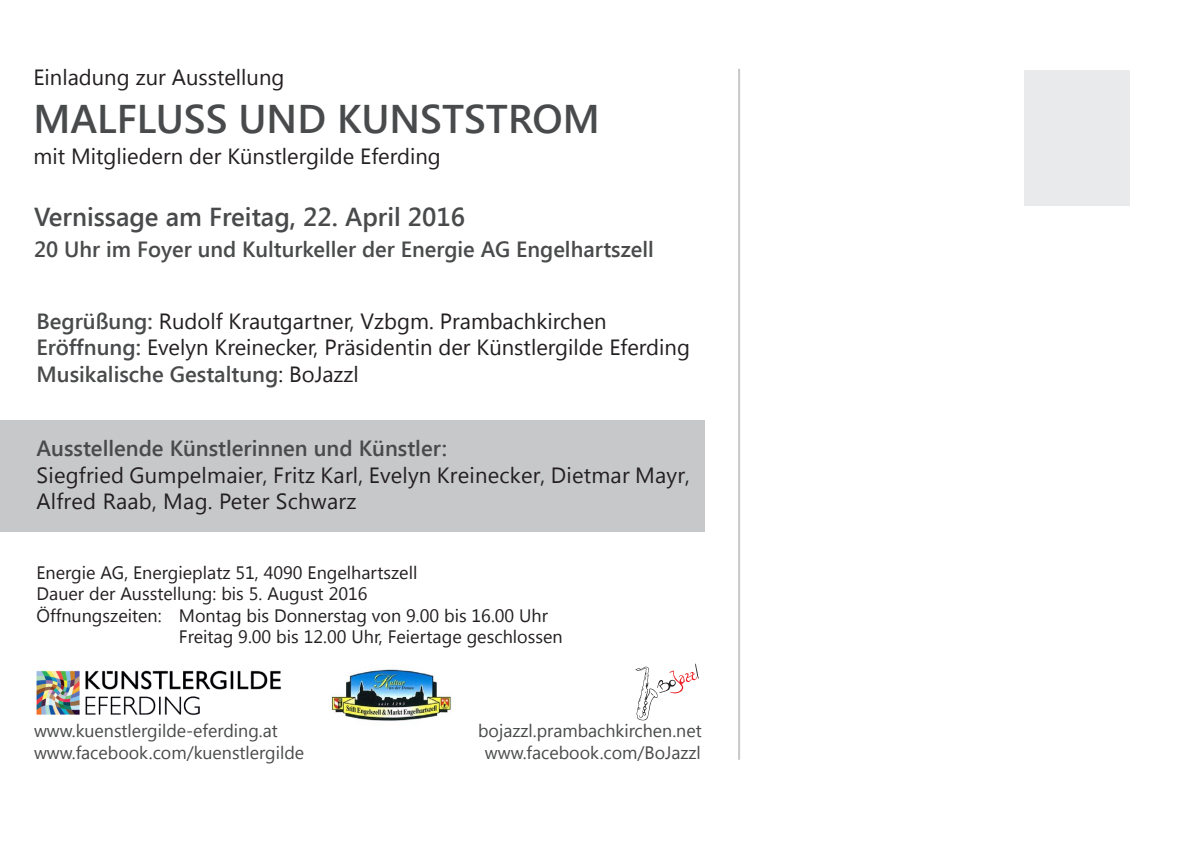
<style>
.page{position:relative;width:1191px;height:842px;background:#fff}
.page>*{position:absolute;margin:0;border:0;box-sizing:border-box;transform-origin:0 0}
.t1{font:600 40px "Segoe UI";color:#494a4b}
.t2{font:600 26px "Segoe UI";color:#494a4b}
.t3{font:22px/26.4px "Segoe UI";color:#231f20}
.t4{font:600 22px "Segoe UI";color:#494a4b}
.t5{font:18px "Segoe UI";color:#231f20}
.t6{font:18px "Segoe UI";color:#494a4b}
.s1{font-weight:600;color:#494a4b}
.s2{font-weight:400;color:#231f20}
</style>
<div class="page">
<div style="left:0;top:420px;width:704px;height:111px;background:#c7c8ca"></div>
<hr style="left:738px;top:69px;width:2px;height:691px;background:#c7c8ca">
<img style="left:36px;top:670px;width:245px;height:46px">
<svg style="left:635px;top:663px;width:64px;height:57px"></svg>
<img style="left:331px;top:669px;width:120px;height:52px">
<div style="left:1024px;top:71px;width:106px;height:135px;background:#e9eaeb"></div>
<p class="t3" style="left:33px;top:63px;width:252px">Einladung zur Ausstellung</p>
<p class="t1" style="left:33px;top:91px;width:568px">MALFLUSS UND KUNSTSTROM</p>
<p class="t3" style="left:33px;top:142px;width:409px">mit Mitgliedern der Künstlergilde Eferding</p>
<p class="t2" style="left:34px;top:198px;width:432px">Vernissage am Freitag, 22. April 2016</p>
<p class="t4" style="left:34px;top:234px;width:621px">20 Uhr im Foyer und Kulturkeller der Energie AG Engelhartszell</p>
<p class="t3" style="left:37px;top:307px;width:571px"><span class="s1">Begrüßung:</span> Rudolf Krautgartner, Vzbgm. Prambachkirchen</p>
<p class="t3" style="left:37px;top:333px;width:655px"><span class="s1">Eröffnung:</span> Evelyn Kreinecker, Präsidentin der Künstlergilde Eferding</p>
<p class="t4" style="left:37px;top:359px;width:324px">Musikalische Gestaltung<span class="s2">: BoJazzl</span></p>
<p class="t4" style="left:37px;top:433px;width:412px">Ausstellende Künstlerinnen und Künstler:</p>
<p class="t3" style="left:37px;top:461px;width:655px">Siegfried Gumpelmaier, Fritz Karl, Evelyn Kreinecker, Dietmar Mayr,<br>Alfred Raab, Mag. Peter Schwarz</p>
<p class="t5" style="left:37px;top:560px;width:382px">Energie AG, Energieplatz 51, 4090 Engelhartszell</p>
<p class="t5" style="left:37px;top:581px;width:332px">Dauer der Ausstellung: bis 5. August 2016</p>
<p class="t5" style="left:37px;top:603px;width:513px">Öffnungszeiten: Montag bis Donnerstag von 9.00 bis 16.00 Uhr</p>
<p class="t5" style="left:179px;top:625px;width:385px">Freitag 9.00 bis 12.00 Uhr, Feiertage geschlossen</p>
<p class="t6" style="left:34px;top:718px;width:245px">www.kuenstlergilde-eferding.at</p>
<p class="t6" style="left:478px;top:718px;width:225px">bojazzl.prambachkirchen.net</p>
<p class="t6" style="left:34px;top:740px;width:272px">www.facebook.com/kuenstlergilde</p>
<p class="t6" style="left:485px;top:740px;width:217px">www.facebook.com/BoJazzl</p>
</div>
